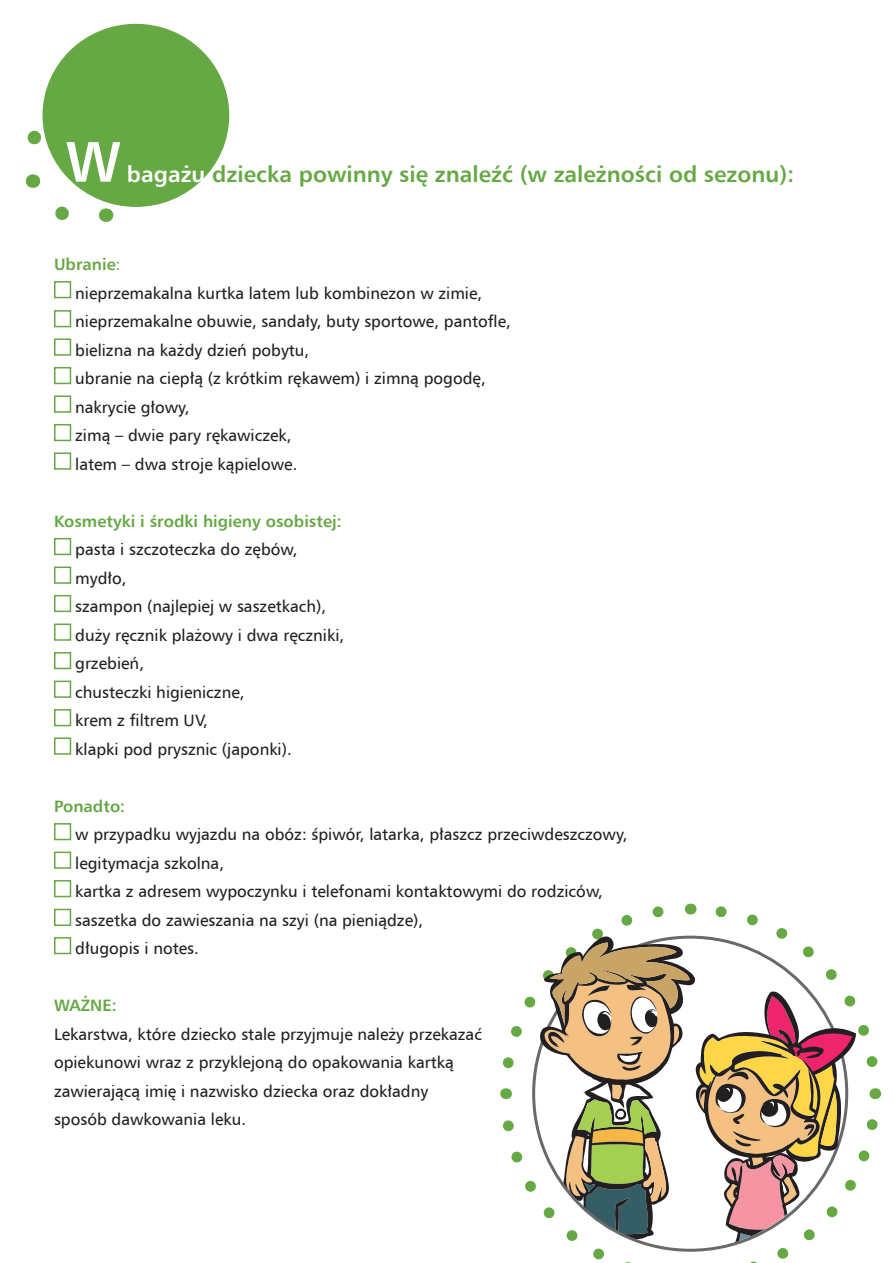
<style>
.page{position:relative;width:893px;height:1263px;background:#fff}
.page>*{position:absolute;margin:0;border:0;box-sizing:border-box;transform-origin:0 0}
.t1{font:57px "Humnst 777 EU Bold";color:#fff}
.t2{font:22.5px "Humnst 777 EU Bold";color:#65a844}
.t3{font:16.5px/28.5px "Humnst 777 EU Normal";color:#231f20}
.t4{font:16.5px "Humnst 777 EU Bold";color:#65a844}
.s1{color:#fff}
.s2{font-family:"Humnst 777 EU Normal"}
</style>
<div class="page">
<div style="left:43px;top:24px;width:186px;height:183px;background:#65a844;border-radius:50%"></div>
<svg style="left:55px;top:195px;width:43px;height:25px"></svg>
<svg style="left:25px;top:120px;width:27px;height:68px"></svg>
<svg style="left:106px;top:208px;width:1px;height:14px"></svg>
<svg style="left:500px;top:903px;width:382px;height:360px"></svg>
<div style="left:54px;top:281px;width:17px;height:17px;border:2px solid #65a844"></div>
<div style="left:54px;top:310px;width:17px;height:17px;border:2px solid #65a844"></div>
<div style="left:54px;top:338px;width:17px;height:18px;border:2px solid #65a844"></div>
<div style="left:54px;top:367px;width:17px;height:17px;border:2px solid #65a844"></div>
<div style="left:54px;top:395px;width:17px;height:18px;border:2px solid #65a844"></div>
<div style="left:54px;top:424px;width:17px;height:17px;border:2px solid #65a844"></div>
<div style="left:54px;top:452px;width:17px;height:18px;border:2px solid #65a844"></div>
<div style="left:54px;top:538px;width:17px;height:17px;border:2px solid #65a844"></div>
<div style="left:54px;top:566px;width:17px;height:18px;border:2px solid #65a844"></div>
<div style="left:54px;top:595px;width:17px;height:17px;border:2px solid #65a844"></div>
<div style="left:54px;top:623px;width:17px;height:18px;border:2px solid #65a844"></div>
<div style="left:54px;top:652px;width:17px;height:17px;border:2px solid #65a844"></div>
<div style="left:54px;top:681px;width:17px;height:17px;border:2px solid #65a844"></div>
<div style="left:54px;top:709px;width:17px;height:17px;border:2px solid #65a844"></div>
<div style="left:54px;top:737px;width:17px;height:18px;border:2px solid #65a844"></div>
<div style="left:54px;top:823px;width:17px;height:17px;border:2px solid #65a844"></div>
<div style="left:54px;top:851px;width:17px;height:18px;border:2px solid #65a844"></div>
<div style="left:54px;top:880px;width:17px;height:17px;border:2px solid #65a844"></div>
<div style="left:54px;top:909px;width:17px;height:17px;border:2px solid #65a844"></div>
<div style="left:54px;top:937px;width:17px;height:17px;border:2px solid #65a844"></div>
<h1 class="t1" style="left:66px;top:126px;width:56px">W</h1>
<h2 class="t2" style="left:127px;top:160px;width:669px"><span class="s1">bagażu</span> dziecka powinny się znaleźć (w zależności od sezonu):</h2>
<p class="t4" style="left:54px;top:254px;width:68px">Ubranie<span class="s2">:</span></p>
<p class="t3" style="left:75px;top:279px;width:437px">nieprzemakalna kurtka latem lub kombinezon w zimie, nieprzemakalne obuwie, sandały, buty sportowe, pantofle, bielizna na każdy dzień pobytu,<br>ubranie na ciepłą (z krótkim rękawem) i zimną pogodę, nakrycie głowy,<br>zimą – dwie pary rękawiczek,<br>latem – dwa stroje kąpielowe.</p>
<p class="t4" style="left:54px;top:510px;width:289px">Kosmetyki i środki higieny osobistej:</p>
<p class="t3" style="left:75px;top:535px;width:270px">pasta i szczoteczka do zębów, mydło,<br>szampon (najlepiej w saszetkach), duży ręcznik plażowy i dwa ręczniki, grzebień,<br>chusteczki higieniczne,<br>krem z filtrem UV,<br>klapki pod prysznic (japonki).</p>
<p class="t4" style="left:54px;top:795px;width:73px">Ponadto:</p>
<p class="t3" style="left:75px;top:820px;width:554px">w przypadku wyjazdu na obóz: śpiwór, latarka, płaszcz przeciwdeszczowy, legitymacja szkolna,<br>kartka z adresem wypoczynku i telefonami kontaktowymi do rodziców, saszetka do zawieszania na szyi (na pieniądze),<br>długopis i notes.</p>
<p class="t4" style="left:54px;top:995px;width:64px">WAŻNE:</p>
<p class="t3" style="left:54px;top:1019px;width:429px">Lekarstwa, które dziecko stale przyjmuje należy przekazać opiekunowi wraz z przyklejoną do opakowania kartką zawierającą imię i nazwisko dziecka oraz dokładny sposób dawkowania leku.</p>
</div>
